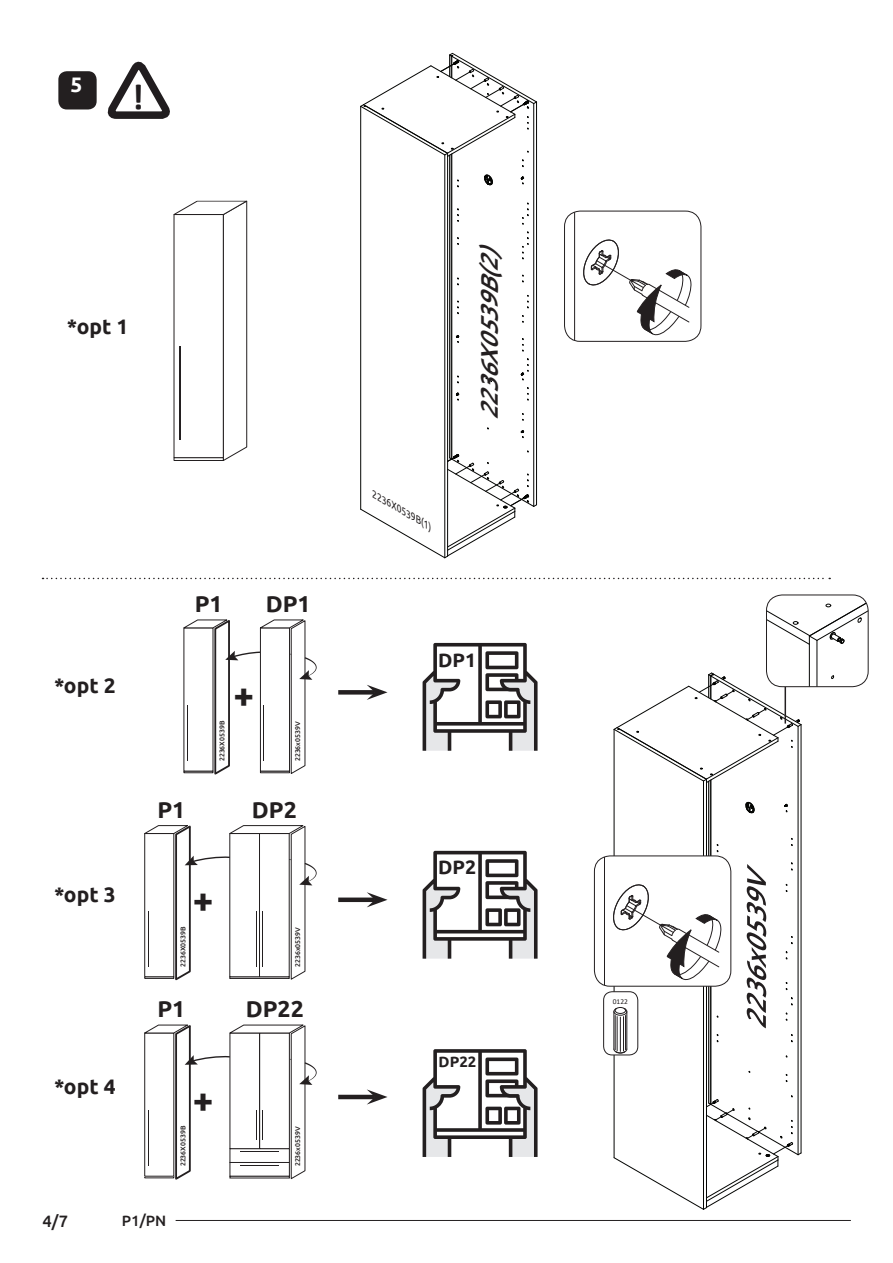
<style>
.page{position:relative;width:893px;height:1263px;background:#fff}
.page>*{position:absolute;margin:0;border:0;box-sizing:border-box;transform-origin:0 0}
.t1{font:700 36.45px "Ubuntu";color:#231f20}
.t2{font:700 36.3px "Calibri";color:#211d1f}
.t3{font:italic 500 24px "Ubuntu";color:#231f20}
.t4{font:700 23.1px "Ubuntu";color:#231f20}
.t5{font:700 21px "Ubuntu";color:#231f20}
.t6{font:700 21px "Ubuntu";color:#fff}
.t7{font:700 19.5px "Ubuntu";color:#231f20}
.t8{font:500 16.5px "Ubuntu";color:#231f20}
.t9{font:500 15px "Ubuntu";color:#231f20}
.t10{font:700 15px "Ubuntu";color:#231f20}
.t11{font:italic 9.75px "Ubuntu";color:#231f20}
.t12{font:7.35px "Calibri";color:#231f20}
.t13{font:500 6.9px "Ubuntu";color:#231f20}
</style>
<div class="page">
<hr style="left:801px;top:725px;width:1px;height:428px;background:#040503">
<hr style="left:708px;top:781px;width:1px;height:322px;background:#040503">
<hr style="left:798px;top:726px;width:1px;height:429px;background:#040503">
<hr style="left:711px;top:780px;width:1px;height:324px;background:#040503">
<hr style="left:710px;top:780px;width:1px;height:324px;background:#040503">
<svg style="left:785px;top:804px;width:3px;height:8px"></svg>
<svg style="left:746px;top:802px;width:9px;height:11px"></svg>
<hr style="left:706px;top:779px;width:1px;height:428px;background:#040503">
<hr style="left:614px;top:729px;width:1px;height:429px;background:#040503">
<hr style="left:703px;top:781px;width:1px;height:428px;background:#040503">
<svg style="left:614px;top:1096px;width:187px;height:113px"></svg>
<hr style="left:447px;top:153px;width:1px;height:403px;background:#040503">
<hr style="left:360px;top:106px;width:1px;height:403px;background:#040503">
<hr style="left:445px;top:155px;width:1px;height:403px;background:#040503">
<svg style="left:522px;top:203px;width:6px;height:21px"></svg>
<svg style="left:522px;top:232px;width:6px;height:27px"></svg>
<hr style="left:452px;top:154px;width:1px;height:305px;background:#040503">
<hr style="left:451px;top:154px;width:1px;height:305px;background:#040503">
<hr style="left:449px;top:155px;width:1px;height:303px;background:#040503">
<hr style="left:533px;top:104px;width:1px;height:402px;background:#040503">
<hr style="left:536px;top:102px;width:1px;height:403px;background:#040503">
<svg style="left:521px;top:177px;width:3px;height:7px"></svg>
<svg style="left:521px;top:359px;width:7px;height:21px"></svg>
<svg style="left:456px;top:335px;width:3px;height:8px"></svg>
<svg style="left:521px;top:430px;width:3px;height:8px"></svg>
<svg style="left:456px;top:393px;width:3px;height:7px"></svg>
<svg style="left:485px;top:174px;width:8px;height:11px"></svg>
<svg style="left:361px;top:451px;width:176px;height:107px"></svg>
<svg style="left:361px;top:53px;width:176px;height:114px"></svg>
<svg style="left:583px;top:239px;width:108px;height:97px"></svg>
<hr style="left:574px;top:211px;width:1px;height:130px;background:#231f20">
<div style="left:564px;top:211px;width:137px;height:131px;border:1px solid #231f20;border-radius:16px"></div>
<div style="left:594px;top:856px;width:137px;height:130px;background:#fff;border-radius:16px"></div>
<svg style="left:613px;top:884px;width:108px;height:97px"></svg>
<hr style="left:604px;top:856px;width:1px;height:130px;background:#231f20">
<div style="left:594px;top:856px;width:137px;height:130px;border:1px solid #231f20;border-radius:16px"></div>
<svg style="left:614px;top:595px;width:254px;height:188px"></svg>
<div style="left:766px;top:595px;width:102px;height:92px;border:1px solid #231f20;border-radius:16px"></div>
<svg style="left:183px;top:619px;width:134px;height:156px"></svg>
<svg style="left:173px;top:201px;width:75px;height:260px"></svg>
<svg style="left:423px;top:643px;width:115px;height:108px"></svg>
<svg style="left:423px;top:851px;width:115px;height:108px"></svg>
<svg style="left:423px;top:1049px;width:115px;height:108px"></svg>
<svg style="left:144px;top:825px;width:173px;height:156px"></svg>
<hr style="left:256px;top:911px;width:1px;height:55px;background:#231f20">
<hr style="left:262px;top:911px;width:1px;height:55px;background:#231f20">
<svg style="left:144px;top:1024px;width:173px;height:156px"></svg>
<svg style="left:107px;top:61px;width:62px;height:58px"></svg>
<svg style="left:43px;top:578px;width:787px;height:1px"></svg>
<div style="left:604px;top:992px;width:34px;height:63px;background:#fff;border-radius:9px"></div>
<div style="left:615px;top:1007px;width:11px;height:6px;border:1px solid #231f20;border-radius:50%"></div>
<svg style="left:614px;top:1049px;width:13px;height:4px"></svg>
<svg style="left:613px;top:1008px;width:15px;height:8px"></svg>
<hr style="left:614px;top:1011px;width:1px;height:38px;background:#231f20">
<hr style="left:627px;top:1011px;width:1px;height:38px;background:#231f20">
<hr style="left:615px;top:1015px;width:1px;height:35px;background:#231f20">
<hr style="left:617px;top:1016px;width:1px;height:35px;background:#231f20">
<hr style="left:625px;top:1015px;width:1px;height:35px;background:#231f20">
<hr style="left:620px;top:1017px;width:1px;height:34px;background:#231f20">
<hr style="left:623px;top:1016px;width:1px;height:35px;background:#231f20">
<div style="left:603px;top:991px;width:35px;height:64px;border:1px solid #231f20;border-radius:9px"></div>
<svg style="left:747px;top:864px;width:19px;height:165px"></svg>
<hr style="left:784px;top:687px;width:2px;height:37px;background:#231f20">
<hr style="left:176px;top:1220px;width:675px;height:1px;background:#231f20">
<div style="left:58px;top:71px;width:39px;height:38px;background:#231f20;border-radius:9px"></div>
<div style="left:338px;top:690px;width:37px;height:5px;background:#231f20"></div>
<svg style="left:367px;top:685px;width:20px;height:15px"></svg>
<div style="left:338px;top:897px;width:37px;height:5px;background:#231f20"></div>
<svg style="left:367px;top:892px;width:20px;height:15px"></svg>
<hr style="left:338px;top:1095px;width:37px;height:4px;background:#231f20">
<svg style="left:367px;top:1089px;width:20px;height:15px"></svg>
<h3 class="t6" style="left:70px;top:72px;width:13px">5</h3>
<h2 class="t2" style="left:132px;top:72px;width:14px">!</h2>
<h3 class="t5" style="left:67px;top:314px;width:63px">*opt 1</h3>
<h3 class="t5" style="left:54px;top:672px;width:63px">*opt 2</h3>
<h3 class="t5" style="left:54px;top:882px;width:63px">*opt 3</h3>
<h3 class="t5" style="left:54px;top:1074px;width:63px">*opt 4</h3>
<h3 class="t4" style="left:195px;top:590px;width:29px">P1</h3>
<h3 class="t4" style="left:266px;top:590px;width:46px">DP1</h3>
<h1 class="t1" style="left:233px;top:673px;width:22px">+</h1>
<p class="t13" style="left:218px;top:761px;width:42px;rotate:-90deg">2236X0539B</p>
<p class="t13" style="left:293px;top:761px;width:41px;rotate:-90deg">2236x0539V</p>
<h3 class="t4" style="left:157px;top:795px;width:29px">P1</h3>
<h3 class="t4" style="left:252px;top:795px;width:46px">DP2</h3>
<h1 class="t1" style="left:193px;top:878px;width:22px">+</h1>
<p class="t13" style="left:179px;top:967px;width:42px;rotate:-90deg">2236X0539B</p>
<p class="t13" style="left:293px;top:967px;width:41px;rotate:-90deg">2236x0539V</p>
<h3 class="t4" style="left:157px;top:995px;width:29px">P1</h3>
<h3 class="t4" style="left:246px;top:995px;width:60px">DP22</h3>
<h1 class="t1" style="left:193px;top:1078px;width:22px">+</h1>
<p class="t13" style="left:179px;top:1166px;width:42px;rotate:-90deg">2236X0539B</p>
<p class="t13" style="left:293px;top:1166px;width:41px;rotate:-90deg">2236x0539V</p>
<h3 class="t8" style="left:43px;top:1210px;width:27px">4/7</h3>
<h3 class="t9" style="left:122px;top:1211px;width:46px">P1/PN</h3>
<h3 class="t11" style="left:377px;top:489px;width:70px;rotate:30deg">2236X0539B(1)</h3>
<h3 class="t3" style="left:474px;top:420px;width:188px;rotate:-90deg">2236X0539B(2)</h3>
<h3 class="t7" style="left:438px;top:648px;width:40px">DP1</h3>
<h3 class="t7" style="left:438px;top:855px;width:40px">DP2</h3>
<h3 class="t10" style="left:439px;top:1052px;width:39px">DP22</h3>
<p class="t12" style="left:613px;top:996px;width:17px">0122</p>
</div>
